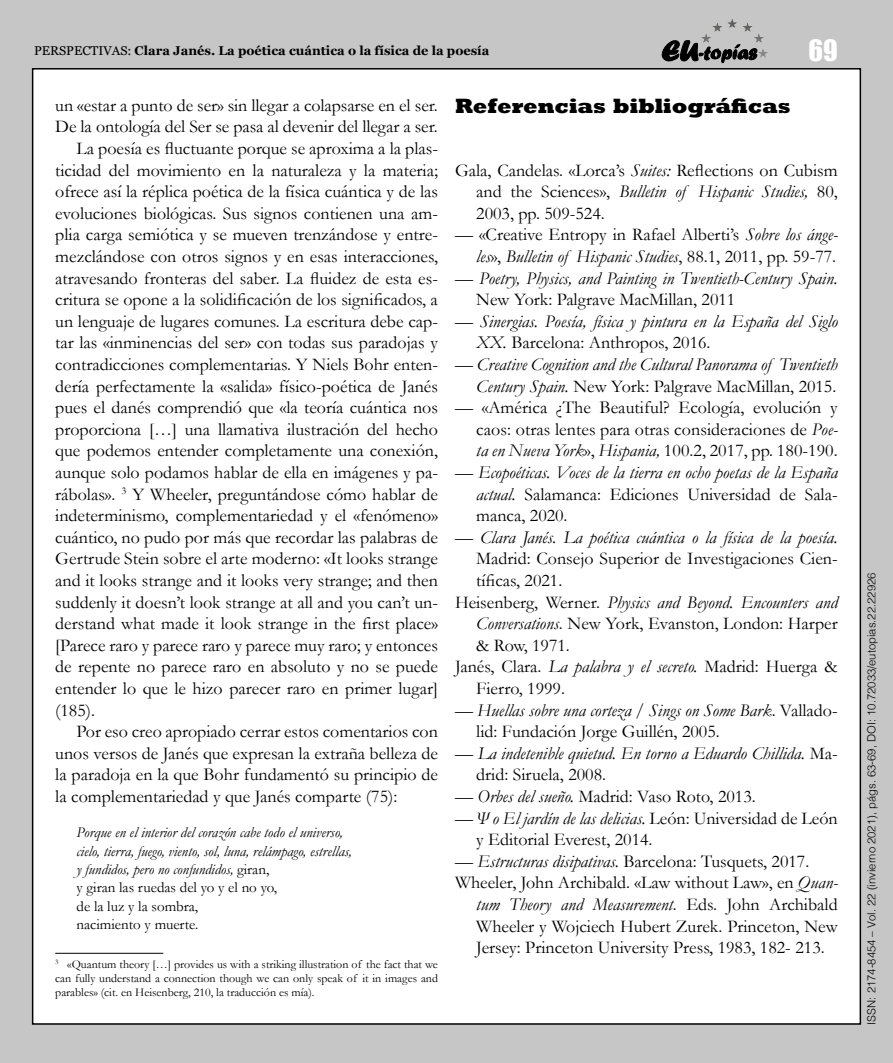
<style>
.page{position:relative;width:893px;height:1063px;background:#c6c6c6}
.page>*{position:absolute;margin:0;border:0;box-sizing:border-box;transform-origin:0 0}
.t1{font:27px "Impact";color:#fff}
.Articulo_epigrafe_2{font:800 21px "Rockwell Std";color:#000}
.Articulo_parrafo{font:18px/21.6px "Garamond";color:#000;text-align:justify}
.Articulo_bibliografi{font:18px/21.6px "Garamond";color:#000;text-align:justify}
.Articulo_bibliografi-2{font:italic 18px/21.6px "Garamond";color:#000}
.Articulo_citas{font:italic 15px "Garamond";color:#000}
.Articulo_citas-2{font:15px "Garamond";color:#000}
.t2{font:700 12.75px "Georgia";color:#000}
.Articulo_notas{font:12px/14.4px "Garamond";color:#000;text-align:justify}
.t3{font:300 11.25px "Helvetica";color:#000}
.s1{font-weight:400}
.s2{font-style:normal}
.s3{font-style:italic}
</style>
<div class="page">
<div style="left:33px;top:69px;width:827px;height:955px;background:#fff"></div>
<svg style="left:662px;top:40px;width:94px;height:23px"></svg>
<hr style="left:701px;top:19px;width:67px;height:1px;background:#585857">
<hr style="left:701px;top:20px;width:67px;height:1px;background:#595958">
<hr style="left:701px;top:21px;width:67px;height:1px;background:#5a5a59">
<hr style="left:701px;top:22px;width:67px;height:1px;background:#5c5c5b">
<hr style="left:701px;top:23px;width:67px;height:1px;background:#5d5d5c">
<hr style="left:701px;top:24px;width:67px;height:1px;background:#5f5f5e">
<hr style="left:701px;top:25px;width:67px;height:1px;background:#60605f">
<hr style="left:701px;top:26px;width:67px;height:1px;background:#626261">
<hr style="left:701px;top:27px;width:67px;height:1px;background:#636362">
<hr style="left:701px;top:28px;width:67px;height:1px;background:#656464">
<hr style="left:701px;top:29px;width:67px;height:1px;background:#666565">
<hr style="left:701px;top:30px;width:67px;height:1px;background:#676766">
<hr style="left:701px;top:31px;width:67px;height:1px;background:#696868">
<hr style="left:701px;top:32px;width:67px;height:1px;background:#6a6969">
<hr style="left:701px;top:33px;width:67px;height:1px;background:#6c6b6b">
<hr style="left:701px;top:34px;width:67px;height:1px;background:#6c6c6c">
<hr style="left:701px;top:35px;width:67px;height:1px;background:#6e6e6d">
<hr style="left:701px;top:36px;width:67px;height:1px;background:#6f6f6e">
<hr style="left:701px;top:37px;width:67px;height:1px;background:#717170">
<hr style="left:701px;top:38px;width:67px;height:1px;background:#727271">
<hr style="left:701px;top:39px;width:67px;height:1px;background:#747473">
<hr style="left:701px;top:40px;width:67px;height:1px;background:#757574">
<hr style="left:701px;top:41px;width:67px;height:1px;background:#767675">
<hr style="left:701px;top:42px;width:67px;height:1px;background:#787877">
<hr style="left:701px;top:43px;width:67px;height:1px;background:#797978">
<hr style="left:701px;top:44px;width:67px;height:1px;background:#7b7b7a">
<hr style="left:701px;top:45px;width:67px;height:1px;background:#7c7c7b">
<hr style="left:701px;top:46px;width:67px;height:1px;background:#7e7d7d">
<hr style="left:701px;top:47px;width:67px;height:1px;background:#7f7e7e">
<hr style="left:701px;top:48px;width:67px;height:1px;background:#818080">
<hr style="left:701px;top:49px;width:67px;height:1px;background:#828181">
<hr style="left:701px;top:50px;width:67px;height:1px;background:#828282">
<hr style="left:701px;top:51px;width:67px;height:1px;background:#848483">
<hr style="left:701px;top:52px;width:67px;height:1px;background:#858584">
<hr style="left:701px;top:53px;width:67px;height:1px;background:#878786">
<hr style="left:701px;top:54px;width:67px;height:1px;background:#888887">
<hr style="left:701px;top:55px;width:67px;height:1px;background:#898989">
<hr style="left:701px;top:56px;width:67px;height:1px;background:#8a8a8a">
<hr style="left:701px;top:57px;width:67px;height:1px;background:#8c8c8b">
<hr style="left:55px;top:953px;width:108px;height:1px;background:#000">
<p class="t2" style="left:34px;top:41px;width:457px"><span class="s1">PERSPECTIVAS:</span> Clara Janés. La poética cuántica o la física de la poesía</p>
<h1 class="t1" style="left:808px;top:29px;width:31px">69</h1>
<p class="Articulo_parrafo" style="left:55px;top:94px;width:384px">un «estar a punto de ser» sin llegar a colapsarse en el ser.<br>De la ontología del Ser se pasa al devenir del llegar a ser.</p>
<p class="Articulo_parrafo" style="left:55px;top:137px;width:384px;text-indent:21px">La poesía es fluctuante porque se aproxima a la plas&shy;ticidad del movimiento en la naturaleza y la materia; ofrece así la réplica poética de la física cuántica y de las evoluciones biológicas. Sus signos contienen una am&shy;plia carga semiótica y se mueven trenzándose y entre&shy;mezclándose con otros signos y en esas interacciones, atravesando fronteras del saber. La fluidez de esta es&shy;critura se opone a la solidificación de los significados, a un lenguaje de lugares comunes. La escritura debe cap&shy;tar las «inminencias del ser» con todas sus paradojas y contradicciones complementarias. Y Niels Bohr enten&shy;dería perfectamente la «salida» físico-poética de Janés pues el danés comprendió que «la teoría cuántica nos proporciona […] una llamativa ilustración del hecho que podemos entender completamente una conexión, aunque solo podamos hablar de ella en imágenes y pa&shy;rábolas». <sup>3</sup> Y Wheeler, preguntándose cómo hablar de indeterminismo, complementariedad y el «fenómeno» cuántico, no pudo por más que recordar las palabras de Gertrude Stein sobre el arte moderno: «It looks strange and it looks strange and it looks very strange; and then suddenly it doesn’t look strange at all and you can’t un&shy;derstand what made it look strange in the first place» [Parece raro y parece raro y parece muy raro; y entonces de repente no parece raro en absoluto y no se puede entender lo que le hizo parecer raro en primer lugar] (185).</p>
<p class="Articulo_parrafo" style="left:55px;top:720px;width:384px;text-indent:21px">Por eso creo apropiado cerrar estos comentarios con unos versos de Janés que expresan la extraña belleza de la paradoja en la que Bohr fundamentó su principio de la complementariedad y que Janés comparte (75):</p>
<p class="Articulo_citas" style="left:77px;top:823px;width:268px">Porque en el interior del corazón cabe todo el universo,</p>
<p class="Articulo_citas" style="left:77px;top:841px;width:277px">cielo, tierra, fuego, viento, sol, luna, relámpago, estrellas,</p>
<p class="Articulo_citas" style="left:77px;top:859px;width:194px">y fundidos, pero no confundidos, <span class="s2">giran,</span></p>
<p class="Articulo_citas-2" style="left:77px;top:878px;width:202px">y giran las ruedas del yo y el no yo,</p>
<p class="Articulo_citas-2" style="left:77px;top:896px;width:123px">de la luz y la sombra,</p>
<p class="Articulo_citas-2" style="left:77px;top:914px;width:123px">nacimiento y muerte.</p>
<p class="Articulo_notas" style="left:55px;top:956px;width:384px"><sup>3</sup> «Quantum theory […] provides us with a striking illustration of the fact that we can fully understand a connection though we can only speak of it in images and parables» (cit. en Heisenberg, 210, la traducción es mía).</p>
<p class="Articulo_epigrafe_2" style="left:455px;top:93px;width:337px">Referencias bibliográficas</p>
<p class="Articulo_bibliografi" style="left:476px;top:159px;width:363px;text-indent:-21px">Gala, Candelas. «Lorca’s <span class="s3">Suites:</span> Reflections on Cubism and the Sciences», <span class="s3">Bulletin of Hispanic Studies,</span> 80, 2003, pp. 509-524.</p>
<p class="Articulo_bibliografi" style="left:455px;top:224px;width:384px;text-align:right">— «Creative Entropy in Rafael Alberti’s <span class="s3">Sobre los ánge&shy;les</span>», <span class="s3">Bulletin of Hispanic Studies</span>, 88.1, 2011, pp. 59-77.</p>
<p class="Articulo_bibliografi-2" style="left:476px;top:267px;width:363px;text-indent:-21px">— Poetry, Physics, and Painting in Twentieth-Century Spain.<br><span class="s2">New York: Palgrave MacMillan, 2011</span></p>
<p class="Articulo_bibliografi-2" style="left:476px;top:310px;width:363px;text-indent:-21px">— Sinergias. Poesía, física y pintura en la España del Siglo<br>XX. <span class="s2">Barcelona: Anthropos, 2016.</span></p>
<p class="Articulo_bibliografi-2" style="left:455px;top:353px;width:384px;text-align:right">— Creative Cognition and the Cultural Panorama of Twentieth<br>Century Spain. <span class="s2">New York: Palgrave MacMillan, 2015.</span></p>
<p class="Articulo_bibliografi" style="left:476px;top:396px;width:363px;text-indent:-21px">— «América ¿The Beautiful? Ecología, evolución y caos: otras lentes para otras consideraciones de <span class="s3">Poe&shy;ta en Nueva York</span>», <span class="s3">Hispania,</span> 100.2, 2017, pp. 180-190.</p>
<p class="Articulo_bibliografi-2" style="left:476px;top:461px;width:363px;text-align:justify;text-indent:-21px"><span class="s2">—</span> Ecopoéticas. Voces de la tierra en ocho poetas de la España actual. <span class="s2">Salamanca: Ediciones Universidad de Sala&shy;manca, 2020.</span></p>
<p class="Articulo_bibliografi" style="left:476px;top:526px;width:363px;text-indent:-21px"><span class="s3">— Clara Janés. La poética cuántica o la física de la poesía.<br></span>Madrid: Consejo Superior de Investigaciones Cien&shy;tíficas, 2021.</p>
<p class="Articulo_bibliografi" style="left:476px;top:591px;width:363px;text-indent:-21px">Heisenberg, Werner. <span class="s3">Physics and Beyond. Encounters and Conversations</span>. New York, Evanston, London: Harper &amp; Row, 1971.</p>
<p class="Articulo_bibliografi" style="left:476px;top:656px;width:363px;text-indent:-21px">Janés, Clara. <span class="s3">La palabra y el secreto.</span> Madrid: Huerga &amp;<br>Fierro, 1999.</p>
<p class="Articulo_bibliografi" style="left:476px;top:699px;width:363px;text-indent:-21px"><span class="s3">— Huellas sobre una corteza / Sings on Some Bark</span>. Vallado&shy;lid: Fundación Jorge Guillén, 2005.</p>
<p class="Articulo_bibliografi-2" style="left:476px;top:742px;width:363px;text-indent:-21px">— La indetenible quietud. En torno a Eduardo Chillida. <span class="s2">Ma&shy;drid: Siruela, 2008.</span></p>
<p class="Articulo_bibliografi" style="left:455px;top:785px;width:302px"><span class="s3">— Orbes del sueño.</span> Madrid: Vaso Roto, 2013.</p>
<p class="Articulo_bibliografi" style="left:476px;top:807px;width:363px;text-indent:-21px"><span class="s3">— Ψ o El jardín de las delicias.</span> León: Universidad de León y Editorial Everest, 2014.</p>
<p class="Articulo_bibliografi-2" style="left:455px;top:850px;width:356px">— Estructuras disipativas. <span class="s2">Barcelona: Tusquets, 2017.</span></p>
<p class="Articulo_bibliografi" style="left:476px;top:872px;width:363px;text-indent:-21px">Wheeler, John Archibald. «Law without Law», en <span class="s3">Quan&shy;tum Theory and Measurement</span>. Eds. John Archibald Wheeler y Wojciech Hubert Zurek. Princeton, New Jersey: Princeton University Press, 1983, 182- 213.</p>
<p class="t3" style="left:862px;top:1025px;width:454px;rotate:-90deg">ISSN: 2174-8454 – Vol. 22 (invierno 2021), págs. 63-69, DOI: 10.72033/eutopias.22.22926</p>
</div>
